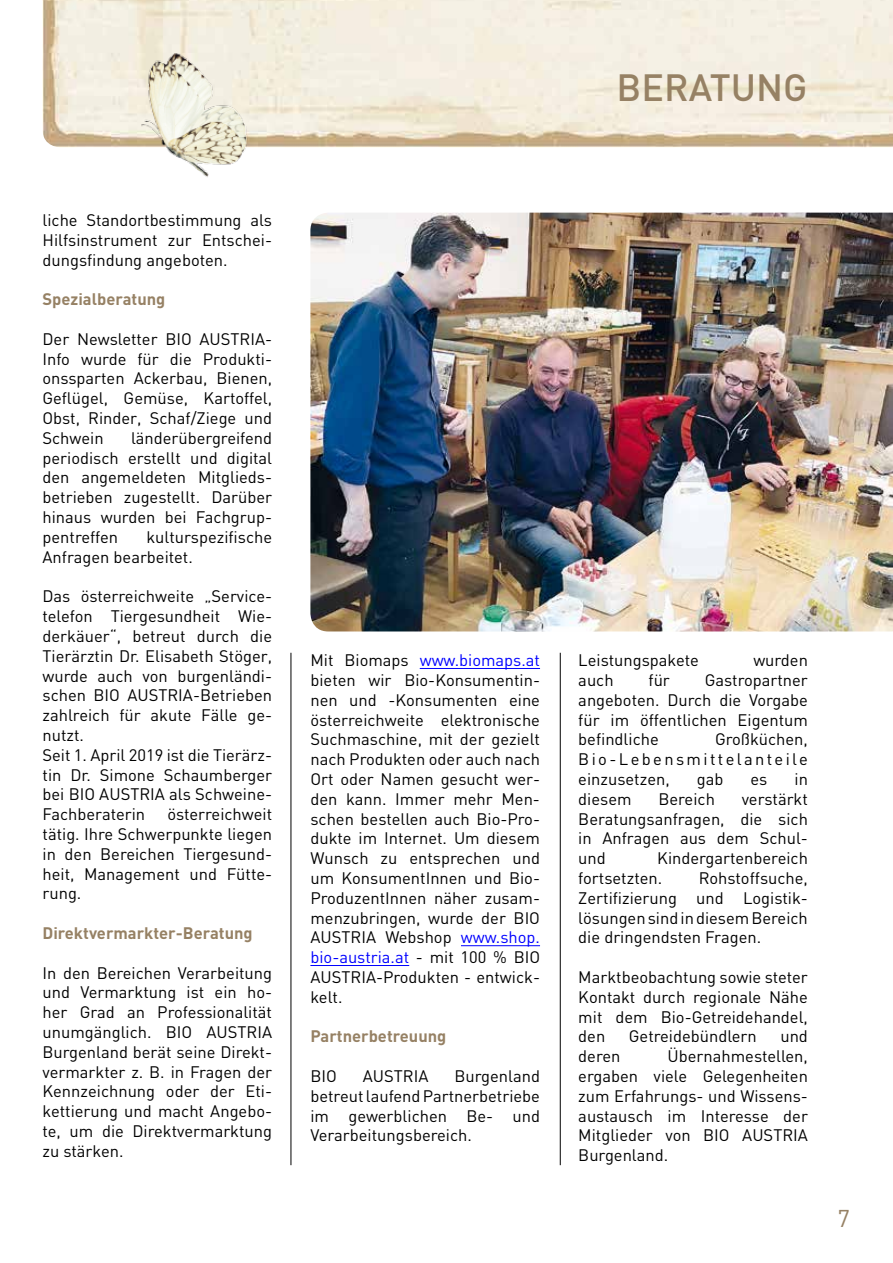
<style>
.page{position:relative;width:893px;height:1263px;background:#fff}
.page>*{position:absolute;margin:0;border:0;box-sizing:border-box;transform-origin:0 0}
.t1{font:500 37.5px "DIN";color:#968164}
.t2{font:24px "DIN";color:#968164}
.t3{font:16.5px/19.8px "DIN";color:#000;text-align:justify}
.t4{font:700 16.5px "DIN";color:#968164}
.s1{color:#00f}
</style>
<div class="page">
<img style="left:43px;top:0;width:850px;height:147px">
<hr style="left:291px;top:653px;width:1px;height:512px;background:#000">
<hr style="left:560px;top:653px;width:1px;height:512px;background:#000">
<hr style="left:420px;top:668px;width:120px;height:1px;background:#00f">
<hr style="left:461px;top:945px;width:79px;height:1px;background:#00f">
<hr style="left:310px;top:965px;width:99px;height:1px;background:#00f">
<img style="left:310px;top:213px;width:583px;height:418px">
<img style="left:130px;top:51px;width:126px;height:126px">
<h1 class="t1" style="left:617px;top:63px;width:192px">BERATUNG</h1>
<p class="t3" style="left:43px;top:210px;width:231px">liche Standortbestimmung als Hilfsinstrument zur Entschei&shy;dungsfindung angeboten.</p>
<p class="t4" style="left:43px;top:288px;width:124px">Spezialberatung</p>
<p class="t3" style="left:43px;top:329px;width:231px">Der Newsletter BIO AUSTRIA-Info wurde für die Produkti&shy;onssparten Ackerbau, Bienen, Geflügel, Gemüse, Kartoffel, Obst, Rinder, Schaf/Ziege und Schwein</p>
<p class="t3" style="left:43px;top:428px;width:231px;text-indent:89px">länderübergreifend periodisch erstellt und digital den angemeldeten Mitglieds&shy;betrieben zugestellt. Darüber hinaus wurden bei Fachgrup&shy;pentreffen</p>
<p class="t3" style="left:43px;top:527px;width:231px;text-indent:104px">kulturspezifische<br>Anfragen bearbeitet.</p>
<p class="t3" style="left:43px;top:586px;width:231px;text-align:left">Das österreichweite „Service&shy;telefon Tiergesundheit Wie&shy;derkäuer“, betreut durch die<br>Tierärztin Dr. Elisabeth Stöger, wurde auch von burgenländi&shy;schen BIO AUSTRIA-Betrieben zahlreich für akute Fälle ge&shy;nutzt.<br>Seit 1. April 2019 ist die Tierärz&shy;tin Dr. Simone Schaumberger bei BIO AUSTRIA als Schweine-<br>Fachberaterin</p>
<p class="t3" style="left:43px;top:804px;width:231px;text-indent:125px">österreichweit tätig. Ihre Schwerpunkte liegen in den Bereichen Tiergesund&shy;heit, Management und Fütte&shy;rung.</p>
<p class="t4" style="left:43px;top:922px;width:212px">Direktvermarkter-Beratung</p>
<p class="t3" style="left:43px;top:962px;width:231px">In den Bereichen Verarbeitung und Vermarktung ist ein ho&shy;her Grad an Professionalität unumgänglich. BIO AUSTRIA Burgenland berät seine Direkt&shy;vermarkter z. B. in Fragen der Kennzeichnung oder der Eti&shy;kettierung und macht Angebo&shy;te, um die Direktvermarktung zu stärken.</p>
<p class="t3" style="left:310px;top:650px;width:231px">Mit Biomaps <span class="s1">www.biomaps.at </span>bieten wir Bio-Konsumentin&shy;nen und -Konsumenten eine österreichweite elektronische Suchmaschine, mit der gezielt nach Produkten oder auch nach Ort oder Namen gesucht wer&shy;den kann. Immer mehr Men&shy;schen bestellen auch Bio-Pro&shy;dukte im Internet. Um diesem Wunsch zu entsprechen und um KonsumentInnen und Bio-ProduzentInnen näher zusam&shy;menzubringen, wurde der BIO AUSTRIA Webshop <span class="s1">www.shop. bio-austria.at</span> - mit 100 % BIO AUSTRIA-Produkten - entwicc&shy;kelt.</p>
<p class="t4" style="left:310px;top:1026px;width:137px">Partnerbetreuung</p>
<p class="t3" style="left:310px;top:1066px;width:28px">BIO</p>
<p class="t3" style="left:363px;top:1066px;width:67px">AUSTRIA</p>
<p class="t3" style="left:310px;top:1066px;width:231px;text-indent:144px">Burgenland betreut laufend Partnerbetriebe im gewerblichen Be- und Verarbeitungsbereich.</p>
<p class="t3" style="left:578px;top:650px;width:122px">Leistungspakete</p>
<p class="t3" style="left:753px;top:650px;width:56px">wurden</p>
<p class="t3" style="left:578px;top:670px;width:37px">auch</p>
<p class="t3" style="left:648px;top:670px;width:23px">für</p>
<p class="t3" style="left:578px;top:670px;width:231px;text-indent:127px">Gastropartner angeboten. Durch die Vorgabe für im öffentlichen Eigentum befindliche</p>
<p class="t3" style="left:578px;top:729px;width:231px;text-indent:137px">Großküchen, Bio-Lebensmittelanteile einzusetzen,</p>
<p class="t3" style="left:697px;top:769px;width:28px">gab</p>
<p class="t3" style="left:750px;top:769px;width:18px">es</p>
<p class="t3" style="left:794px;top:769px;width:15px">in</p>
<p class="t3" style="left:578px;top:789px;width:55px">diesem</p>
<p class="t3" style="left:658px;top:789px;width:58px">Bereich</p>
<p class="t3" style="left:578px;top:789px;width:231px;text-indent:163px">verstärkt Beratungsanfragen, die sich in Anfragen aus dem Schul&shy;und</p>
<p class="t3" style="left:578px;top:848px;width:231px;text-indent:79px">Kindergartenbereich fortsetzten.</p>
<p class="t3" style="left:578px;top:868px;width:231px;text-indent:120px">Rohstoffsuche, Zertifizierung und Logistik&shy;lösungen sind in diesem Bereich die dringendsten Fragen.</p>
<p class="t3" style="left:578px;top:967px;width:231px">Marktbeobachtung sowie steter Kontakt durch regionale Nähe mit dem Bio-Getreidehandel, den</p>
<p class="t3" style="left:629px;top:1026px;width:129px">Getreidebündlern</p>
<p class="t3" style="left:780px;top:1026px;width:29px">und</p>
<p class="t3" style="left:578px;top:1046px;width:231px;text-indent:89px">Übernahmestellen, ergaben viele Gelegenheiten zum Erfahrungs- und Wissens&shy;austausch im Interesse der Mitglieder von BIO AUSTRIA Burgenland.</p>
<p class="t3" style="left:578px;top:1046px;width:44px">deren</p>
<h2 class="t2" style="left:838px;top:1203px;width:14px">7</h2>
</div>
